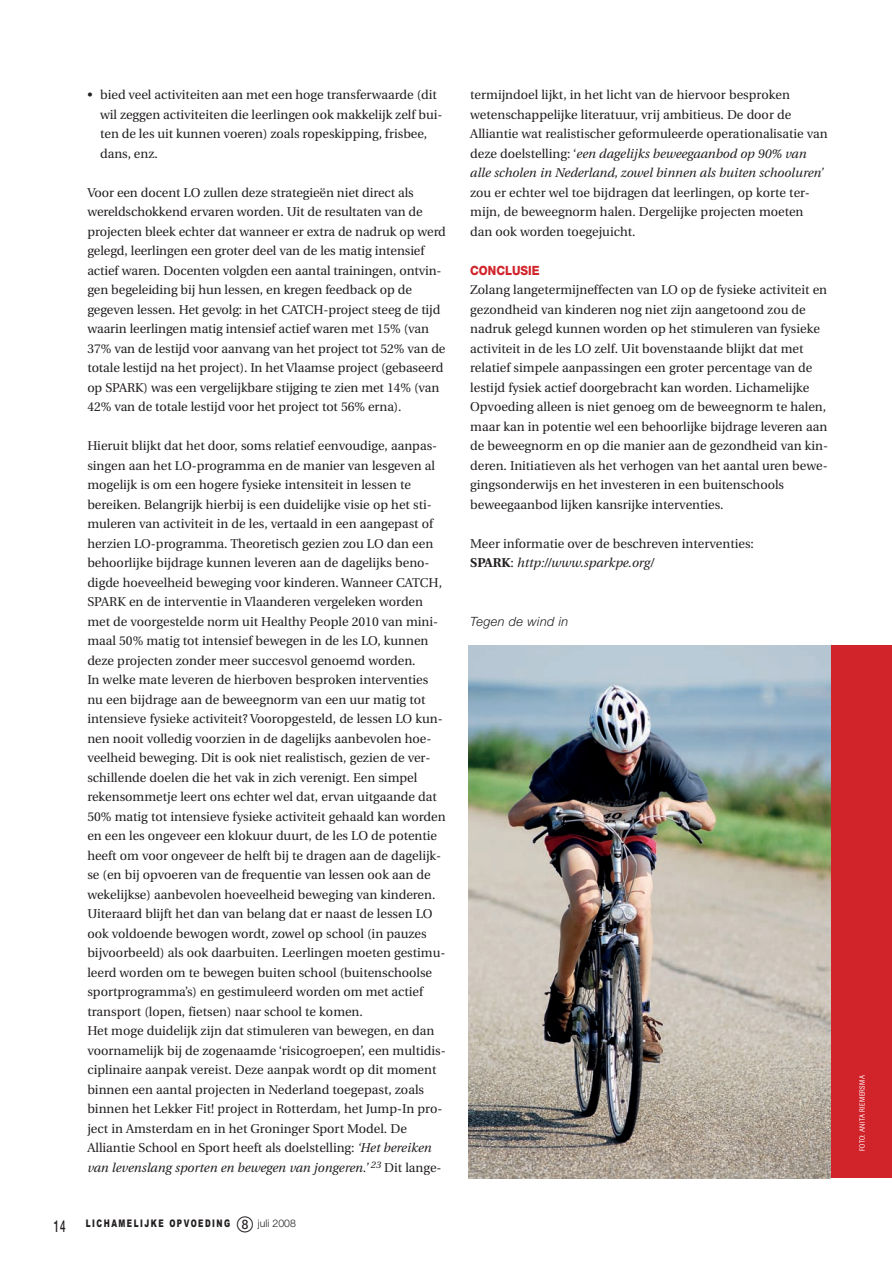
<style>
.page{position:relative;width:892px;height:1263px;background:#fff}
.page>*{position:absolute;margin:0;border:0;box-sizing:border-box;transform-origin:0 0}
.t1{font:500 16.5px "Helvetica Neue";color:#231f20;scale:.6 1}
.t2{font:12.75px/19.5px "Utopia";color:#231f20}
.t3{font:italic 300 12.75px "Helvetica Neue";letter-spacing:.025em;color:#231f20}
.t4{font:800 12.75px "Helvetica Neue";color:#d1232a;scale:.9 1}
.t5{font:900 10.5px "Arial";letter-spacing:.2em;color:#231f20;scale:.7 1}
.t6{font:7.5px "Imago";letter-spacing:.09em;color:#fff;scale:.8 1}
.s1{font-style:italic}
.s2{font-family:"European Pi One";font-weight:400;font-size:16.5px}
.s3{font-family:"Helvetica Neue";font-weight:300}
.s4{font-weight:700}
</style>
<div class="page">
<div style="left:830px;top:645px;width:61px;height:533px;background:#d1232a"></div>
<img style="left:468px;top:645px;width:362px;height:533px">
<p class="t1" style="left:54px;top:1220px;width:21px">14</p>
<p class="t2" style="left:100px;top:86px;width:344px;text-indent:-13px">• bied veel activiteiten aan met een hoge transferwaarde (dit wil zeggen activiteiten die leerlingen ook makkelijk zelf bui&shy;ten de les uit kunnen voeren) zoals ropeskipping, frisbee, dans, enz.</p>
<p class="t2" style="left:87px;top:184px;width:360px">Voor een docent LO zullen deze strategieën niet direct als wereldschokkend ervaren worden. Uit de resultaten van de projecten bleek echter dat wanneer er extra de nadruk op werd gelegd, leerlingen een groter deel van de les matig intensief actief waren. Docenten volgden een aantal trainingen, ontvin&shy;gen begeleiding bij hun lessen, en kregen feedback op de gegeven lessen. Het gevolg: in het CATCH-project steeg de tijd waarin leerlingen matig intensief actief waren met 15% (van 37% van de lestijd voor aanvang van het project tot 52% van de totale lestijd na het project). In het Vlaamse project (gebaseerd op SPARK) was een vergelijkbare stijging te zien met 14% (van 42% van de totale lestijd voor het project tot 56% erna).</p>
<p class="t2" style="left:87px;top:437px;width:360px">Hieruit blijkt dat het door, soms relatief eenvoudige, aanpas&shy;singen aan het LO-programma en de manier van lesgeven al mogelijk is om een hogere fysieke intensiteit in lessen te bereiken. Belangrijk hierbij is een duidelijke visie op het sti&shy;muleren van activiteit in de les, vertaald in een aangepast of herzien LO-programma. Theoretisch gezien zou LO dan een behoorlijke bijdrage kunnen leveren aan de dagelijks beno&shy;digde hoeveelheid beweging voor kinderen. Wanneer CATCH, SPARK en de interventie in Vlaanderen vergeleken worden met de voorgestelde norm uit Healthy People 2010 van mini&shy;maal 50% matig tot intensief bewegen in de les LO, kunnen deze projecten zonder meer succesvol genoemd worden.<br>In welke mate leveren de hierboven besproken interventies nu een bijdrage aan de beweegnorm van een uur matig tot intensieve fysieke activiteit? Vooropgesteld, de lessen LO kun&shy;nen nooit volledig voorzien in de dagelijks aanbevolen hoe&shy;veelheid beweging. Dit is ook niet realistisch, gezien de ver&shy;schillende doelen die het vak in zich verenigt. Een simpel rekensommetje leert ons echter wel dat, ervan uitgaande dat 50% matig tot intensieve fysieke activiteit gehaald kan worden en een les ongeveer een klokuur duurt, de les LO de potentie heeft om voor ongeveer de helft bij te dragen aan de dagelijk&shy;se (en bij opvoeren van de frequentie van lessen ook aan de wekelijkse) aanbevolen hoeveelheid beweging van kinderen.<br>Uiteraard blijft het dan van belang dat er naast de lessen LO ook voldoende bewogen wordt, zowel op school (in pauzes bijvoorbeeld) als ook daarbuiten. Leerlingen moeten gestimu&shy;leerd worden om te bewegen buiten school (buitenschoolse sportprogramma’s) en gestimuleerd worden om met actief transport (lopen, fietsen) naar school te komen.<br>Het moge duidelijk zijn dat stimuleren van bewegen, en dan voornamelijk bij de zogenaamde ‘risicogroepen’, een multidis&shy;ciplinaire aanpak vereist. Deze aanpak wordt op dit moment binnen een aantal projecten in Nederland toegepast, zoals binnen het Lekker Fit! project in Rotterdam, het Jump-In pro&shy;ject in Amsterdam en in het Groninger Sport Model. De Alliantie School en Sport heeft als doelstelling: <span class="s1">‘Het bereiken van levenslang sporten en bewegen van jongeren.’</span> <sup>23</sup> Dit lange-</p>
<p class="t5" style="left:86px;top:1217px;width:301px">LICHAMELIJKE OPVOEDING <span class="s2">-</span> <span class="s3">juli 2008</span></p>
<p class="t2" style="left:470px;top:86px;width:359px">termijndoel lijkt, in het licht van de hiervoor besproken wetenschappelijke literatuur, vrij ambitieus. De door de Alliantie wat realistischer geformuleerde operationalisatie van deze doelstelling: ‘<span class="s1">een dagelijks beweegaanbod op 90% van alle scholen in Nederland, zowel binnen als buiten schooluren’</span></p>
<p class="t2" style="left:470px;top:184px;width:341px">zou er echter wel toe bijdragen dat leerlingen, op korte ter&shy;mijn, de beweegnorm halen. Dergelijke projecten moeten dan ook worden toegejuicht.</p>
<p class="t4" style="left:470px;top:266px;width:79px">CONCLUSIE</p>
<p class="t2" style="left:470px;top:281px;width:359px">Zolang langetermijneffecten van LO op de fysieke activiteit en gezondheid van kinderen nog niet zijn aangetoond zou de nadruk gelegd kunnen worden op het stimuleren van fysieke activiteit in de les LO zelf. Uit bovenstaande blijkt dat met relatief simpele aanpassingen een groter percentage van de lestijd fysiek actief doorgebracht kan worden. Lichamelijke Opvoeding alleen is niet genoeg om de beweegnorm te halen, maar kan in potentie wel een behoorlijke bijdrage leveren aan de beweegnorm en op die manier aan de gezondheid van kin&shy;deren. Initiatieven als het verhogen van het aantal uren bewe&shy;gingsonderwijs en het investeren in een buitenschools beweegaanbod lijken kansrijke interventies.</p>
<p class="t2" style="left:470px;top:535px;width:285px">Meer informatie over de beschreven interventies:<br><span class="s4">SPARK</span>: <span class="s1">http://www.sparkpe.org/</span></p>
<p class="t3" style="left:470px;top:617px;width:99px">Tegen de wind in</p>
<p class="t6" style="left:859px;top:1151px;width:96px;rotate:-90deg">FOTO: ANITA RIEMERSMA</p>
</div>
